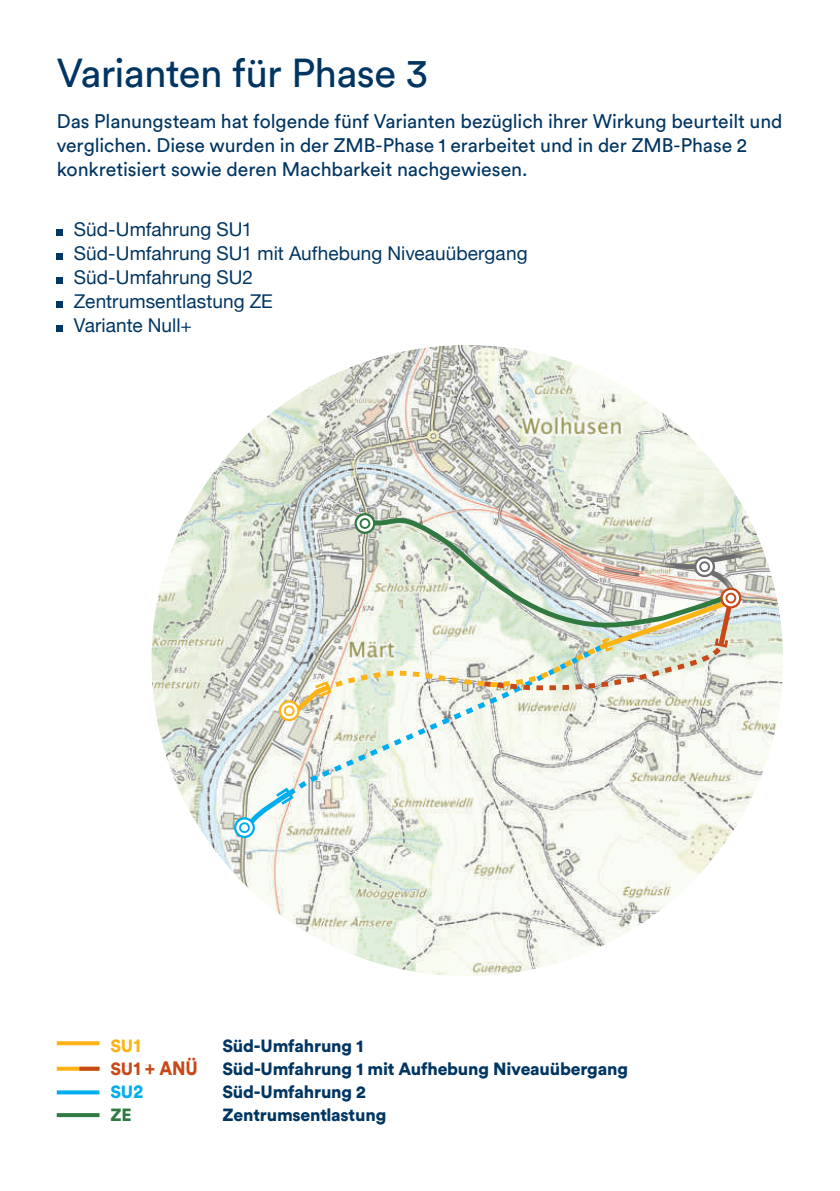
<style>
.page{position:relative;width:840px;height:1191px;background:#fff}
.page>*{position:absolute;margin:0;border:0;box-sizing:border-box;transform-origin:0 0}
.t1{font:40px "Circular Std";letter-spacing:-.02em;color:#003562}
.t2{font:19.4px/24px "Circular Std";letter-spacing:-.005em;color:#003562}
.t3{font:900 19.2px "Circular Std";color:#c74919;scale:.91 1}
.t4{font:19px/24px "Helvetica Neue";letter-spacing:.005em;color:#003562}
.t5{font:900 17.4px "Circular Std";letter-spacing:-.01em;color:#003562}
.t6{font:900 17.4px "Circular Std";color:#fbb316}
.t7{font:900 17.4px "Circular Std";color:#00aeef}
.t8{font:900 17.4px "Circular Std";color:#307941}
.s1{font-size:19.2px}
.s2{font-size:17.4px}
</style>
<div class="page">
<div style="left:57px;top:229px;width:6px;height:7px;background:#003562"></div>
<div style="left:57px;top:253px;width:6px;height:7px;background:#003562"></div>
<div style="left:57px;top:277px;width:6px;height:7px;background:#003562"></div>
<div style="left:57px;top:301px;width:6px;height:7px;background:#003562"></div>
<div style="left:57px;top:325px;width:6px;height:7px;background:#003562"></div>
<img style="left:151px;top:345px;width:631px;height:631px;border-radius:316px">
<svg style="left:282px;top:722px;width:332px;height:78px"></svg>
<svg style="left:361px;top:514px;width:368px;height:36px;background:#d4dccd"></svg>
<svg style="left:233px;top:785px;width:62px;height:54px"></svg>
<div style="left:239px;top:822px;width:11px;height:11px;border:2px solid #00aeef;border-radius:50%"></div>
<svg style="left:353px;top:512px;width:23px;height:23px"></svg>
<div style="left:359px;top:518px;width:11px;height:11px;border:2px solid #307941;border-radius:50%"></div>
<svg style="left:277px;top:550px;width:475px;height:172px"></svg>
<svg style="left:57px;top:1041px;width:42px;height:4px"></svg>
<svg style="left:57px;top:1066px;width:22px;height:4px"></svg>
<svg style="left:79px;top:1066px;width:20px;height:4px"></svg>
<svg style="left:57px;top:1090px;width:42px;height:4px"></svg>
<svg style="left:57px;top:1113px;width:42px;height:4px"></svg>
<h1 class="t1" style="left:57px;top:52px;width:372px">Varianten für Phase 3</h1>
<p class="t2" style="left:57px;top:110px;width:727px">Das Planungsteam hat folgende fünf Varianten bezüglich ihrer Wirkung beurteilt und verglichen. Diese wurden in der ZMB-Phase 1 erarbeitet und in der ZMB-Phase 2 konkretisiert sowie deren Machbarkeit nachgewiesen.</p>
<p class="t4" style="left:74px;top:219px;width:455px">Süd-Umfahrung SU1<br>Süd-Umfahrung SU1 mit Aufhebung Niveauübergang<br>Süd-Umfahrung SU2<br>Zentrumsentlastung ZE<br>Variante Null+</p>
<p class="t6" style="left:110px;top:1036px;width:32px">SU <span class="s1">1</span></p>
<p class="t5" style="left:222px;top:1036px;width:142px">Süd-Umfahrung 1</p>
<p class="t3" style="left:110px;top:1057px;width:97px"><span class="s2">SU</span> 1 + ANÜ</p>
<p class="t5" style="left:222px;top:1059px;width:406px">Süd-Umfahrung 1 mit Aufhebung Niveauübergang</p>
<p class="t7" style="left:110px;top:1082px;width:34px">SU <span class="s1">2</span></p>
<p class="t5" style="left:222px;top:1082px;width:145px">Süd-Umfahrung 2</p>
<p class="t8" style="left:110px;top:1105px;width:23px">ZE</p>
<p class="t5" style="left:222px;top:1105px;width:165px">Zentrumsentlastung</p>
</div>
